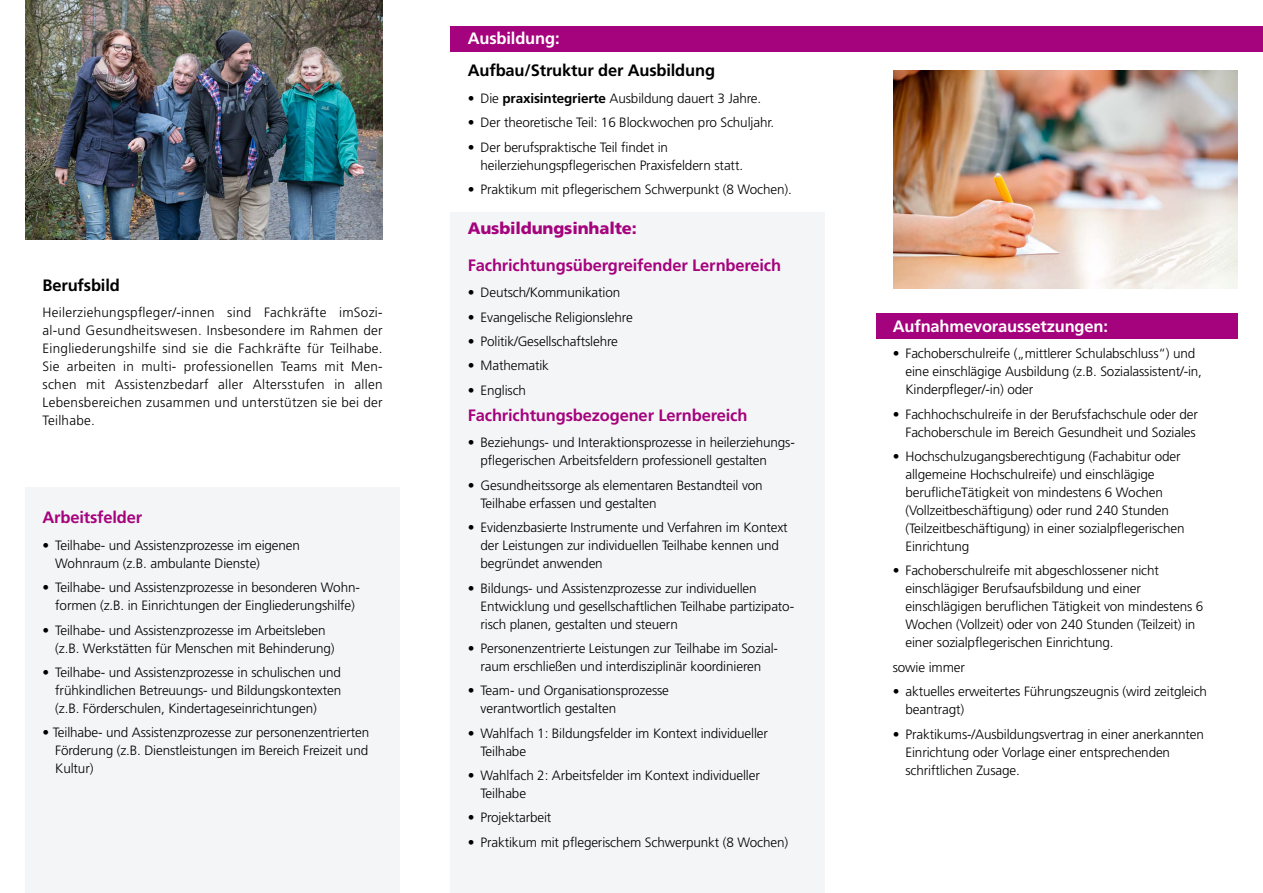
<style>
.page{position:relative;width:1263px;height:893px;background:#fff}
.page>*{position:absolute;margin:0;border:0;box-sizing:border-box;transform-origin:0 0}
.t1{font:700 16.5px "Frutiger LT";letter-spacing:-.01em;color:#a5027d}
.t2{font:700 16.5px "Frutiger LT";letter-spacing:-.01em;color:#000}
.t3{font:700 16.5px "Frutiger LT";letter-spacing:-.01em;color:#fff}
.t4{font:900 16.5px "Frutiger LT";letter-spacing:-.01em;color:#a5027d}
.t5{font:300 13.5px/18px "Frutiger LT";letter-spacing:-.01em;color:#000}
.s1{font-weight:700}
</style>
<div class="page">
<div style="left:26px;top:487px;width:374px;height:406px;background:#f4f5f6"></div>
<div style="left:451px;top:213px;width:374px;height:680px;background:#f4f5f6"></div>
<div style="left:451px;top:26px;width:812px;height:26px;background:#a5027d"></div>
<div style="left:876px;top:313px;width:361px;height:26px;background:#a5027d"></div>
<img style="left:893px;top:71px;width:344px;height:217px">
<img style="left:26px;top:0;width:357px;height:239px">
<p class="t2" style="left:43px;top:275px;width:79px">Berufsbild</p>
<p class="t5" style="left:43px;top:304px;width:342px;text-align:justify">Heilerziehungspfleger/-innen sind Fachkräfte imSozi&shy;al-und Gesundheitswesen. Insbesondere im Rahmen der Eingliederungshilfe sind sie die Fachkräfte für Teilhabe.<br>Sie arbeiten in multi- professionellen Teams mit Men&shy;schen mit Assistenzbedarf aller Altersstufen in allen Lebensbereichen zusammen und unterstützen sie bei der Teilhabe.</p>
<p class="t1" style="left:43px;top:508px;width:101px">Arbeitsfelder</p>
<p class="t5" style="left:55px;top:536px;width:246px;text-indent:-13px">• Teilhabe- und Assistenzprozesse im eigenen<br>Wohnraum (z.B. ambulante Dienste)</p>
<p class="t5" style="left:43px;top:579px;width:319px;text-align:center">• Teilhabe- und Assistenzprozesse in besonderen Wohn&shy;formen (z.B. in Einrichtungen der Eingliederungshilfe)</p>
<p class="t5" style="left:55px;top:621px;width:281px;text-indent:-13px">• Teilhabe- und Assistenzprozesse im Arbeitsleben (z.B. Werkstätten für Menschen mit Behinderung)</p>
<p class="t5" style="left:55px;top:664px;width:288px;text-align:justify;text-indent:-13px">• Teilhabe- und Assistenzprozesse in schulischen und frühkindlichen Betreuungs- und Bildungskontexten (z.B. Förderschulen, Kindertageseinrichtungen)</p>
<p class="t5" style="left:55px;top:724px;width:315px;text-align:justify;text-indent:-13px">• Teilhabe- und Assistenzprozesse zur personenzentrierten Förderung (z.B. Dienstleistungen im Bereich Freizeit und Kultur)</p>
<p class="t3" style="left:468px;top:28px;width:93px">Ausbildung:</p>
<p class="t2" style="left:468px;top:61px;width:249px">Aufbau/Struktur der Ausbildung</p>
<p class="t5" style="left:468px;top:89px;width:295px">• Die <span class="s1">praxisintegrierte</span> Ausbildung dauert 3 Jahre.</p>
<p class="t5" style="left:468px;top:114px;width:308px">• Der theoretische Teil: 16 Blockwochen pro Schuljahr.</p>
<p class="t5" style="left:480px;top:138px;width:264px;text-indent:-13px">• Der berufspraktische Teil findet in heilerziehungspflegerischen Praxisfeldern statt.</p>
<p class="t5" style="left:468px;top:180px;width:325px">• Praktikum mit pflegerischem Schwerpunkt (8 Wochen).</p>
<p class="t4" style="left:468px;top:218px;width:171px">Ausbildungsinhalte:</p>
<p class="t1" style="left:468px;top:255px;width:315px">Fachrichtungsübergreifender Lernbereich</p>
<p class="t5" style="left:468px;top:284px;width:154px">• Deutsch/Kommunikation</p>
<p class="t5" style="left:468px;top:308px;width:167px">• Evangelische Religionslehre</p>
<p class="t5" style="left:468px;top:332px;width:152px">• Politik/Gesellschaftslehre</p>
<p class="t5" style="left:468px;top:357px;width:83px">• Mathematik</p>
<p class="t5" style="left:468px;top:381px;width:60px">• Englisch</p>
<p class="t1" style="left:468px;top:405px;width:281px">Fachrichtungsbezogener Lernbereich</p>
<p class="t5" style="left:480px;top:434px;width:316px;text-indent:-13px">• Beziehungs- und Interaktionsprozesse in heilerziehungs&shy;pflegerischen Arbeitsfeldern professionell gestalten</p>
<p class="t5" style="left:480px;top:476px;width:284px;text-indent:-13px">• Gesundheitssorge als elementaren Bestandteil von<br>Teilhabe erfassen und gestalten</p>
<p class="t5" style="left:480px;top:519px;width:309px;text-indent:-13px">• Evidenzbasierte Instrumente und Verfahren im Kontext der Leistungen zur individuellen Teilhabe kennen und begründet anwenden</p>
<p class="t5" style="left:480px;top:579px;width:315px;text-indent:-13px">• Bildungs- und Assistenzprozesse zur individuellen<br>Entwicklung und gesellschaftlichen Teilhabe partizipato&shy;risch planen, gestalten und steuern</p>
<p class="t5" style="left:468px;top:639px;width:312px;text-align:center">• Personenzentrierte Leistungen zur Teilhabe im Sozial&shy;raum erschließen und interdisziplinär koordinieren</p>
<p class="t5" style="left:480px;top:682px;width:190px;text-indent:-13px">• Team- und Organisationsprozesse verantwortlich gestalten</p>
<p class="t5" style="left:480px;top:724px;width:289px;text-indent:-13px">• Wahlfach 1: Bildungsfelder im Kontext individueller<br>Teilhabe</p>
<p class="t5" style="left:480px;top:767px;width:281px;text-indent:-13px">• Wahlfach 2: Arbeitsfelder im Kontext individueller<br>Teilhabe</p>
<p class="t5" style="left:468px;top:809px;width:85px">• Projektarbeit</p>
<p class="t5" style="left:468px;top:833px;width:322px">• Praktikum mit pflegerischem Schwerpunkt (8 Wochen)</p>
<p class="t3" style="left:893px;top:316px;width:217px">Aufnahmevoraussetzungen:</p>
<p class="t5" style="left:905px;top:345px;width:298px;text-indent:-13px">• Fachoberschulreife („mittlerer Schulabschluss“) und eine einschlägige Ausbildung (z.B. Sozialassistent/-in,<br>Kinderpfleger/-in) oder</p>
<p class="t5" style="left:893px;top:405px;width:307px;text-align:right">• Fachhochschulreife in der Berufsfachschule oder der<br>Fachoberschule im Bereich Gesundheit und Soziales</p>
<p class="t5" style="left:905px;top:448px;width:281px;text-indent:-13px">• Hochschulzugangsberechtigung (Fachabitur oder allgemeine Hochschulreife) und einschlägige beruflicheTätigkeit von mindestens 6 Wochen (Vollzeitbeschäftigung) oder rund 240 Stunden (Teilzeitbeschäftigung) in einer sozialpflegerischen Einrichtung</p>
<p class="t5" style="left:905px;top:562px;width:299px;text-indent:-13px">• Fachoberschulreife mit abgeschlossener nicht einschlägiger Berufsaufsbildung und einer einschlägigen beruflichen Tätigkeit von mindestens 6<br>Wochen (Vollzeit) oder von 240 Stunden (Teilzeit) in einer sozialpflegerischen Einrichtung.</p>
<p class="t5" style="left:893px;top:658px;width:74px">sowie immer</p>
<p class="t5" style="left:905px;top:683px;width:303px;text-indent:-13px">• aktuelles erweitertes Führungszeugnis (wird zeitgleich beantragt)</p>
<p class="t5" style="left:905px;top:725px;width:300px;text-indent:-13px">• Praktikums-/Ausbildungsvertrag in einer anerkannten<br>Einrichtung oder Vorlage einer entsprechenden schriftlichen Zusage.</p>
</div>
